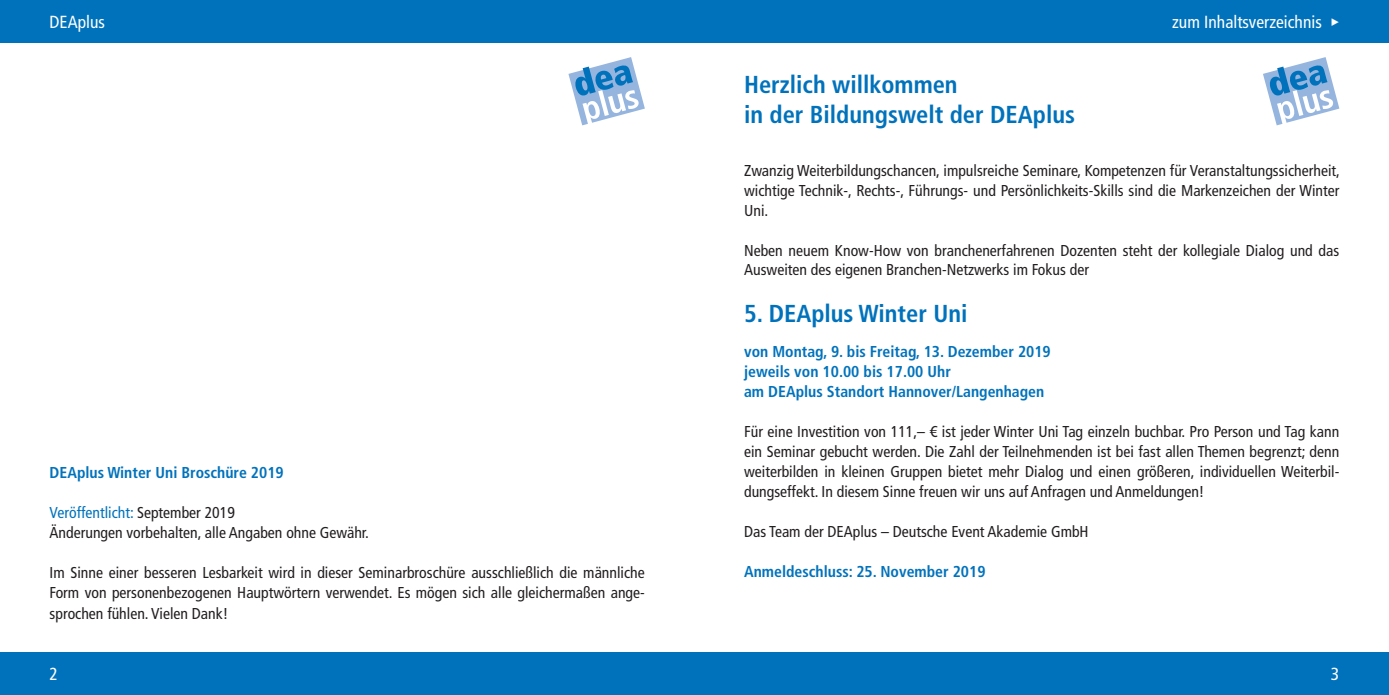
<style>
.page{position:relative;width:1389px;height:695px;background:#fff}
.page>*{position:absolute;margin:0;border:0;box-sizing:border-box;transform-origin:0 0}
.t1{font:700 condensed 24.5px/29.8px "Frutiger LT Std";color:#0072bc}
.t2{font:condensed 17.5px "Frutiger LT Std";color:#fff}
.t3{font:condensed 15.75px/19.9px "Frutiger LT Std";color:#231f20;text-align:justify}
.t4{font:700 condensed 15.75px/19.9px "Frutiger LT Std";color:#0072bc}
.s1{color:#0072bc}
.s2{font-family:"Corporate S Pro";font-stretch:normal}
</style>
<div class="page">
<div style="left:0;top:652px;width:694px;height:42px;background:#0072bc"></div>
<div style="left:694px;top:652px;width:695px;height:42px;background:#0072bc"></div>
<div style="left:0;top:0;width:694px;height:42px;background:#0072bc"></div>
<svg style="left:568px;top:57px;width:77px;height:69px"></svg>
<svg style="left:1263px;top:57px;width:76px;height:69px"></svg>
<div style="left:694px;top:0;width:695px;height:42px;background:#0072bc"></div>
<p class="t2" style="left:50px;top:11px;width:57px">DEAplus</p>
<p class="t4" style="left:50px;top:462px;width:236px">DEAplus Winter Uni Broschüre 2019</p>
<p class="t3" style="left:50px;top:502px;width:321px"><span class="s1">Veröffentlicht:</span> September 2019<br>Änderungen vorbehalten, alle Angaben ohne Gewähr.</p>
<p class="t3" style="left:50px;top:562px;width:597px">Im Sinne einer besseren Lesbarkeit wird in dieser Seminarbroschüre ausschließlich die männliche Form von personenbezogenen Hauptwörtern verwendet. Es mögen sich alle gleichermaßen ange&shy;sprochen fühlen. Vielen Dank!</p>
<p class="t2" style="left:1172px;top:11px;width:169px">zum Inhaltsverzeichnis <span class="s2">▸</span></p>
<h1 class="t1" style="left:744px;top:70px;width:332px">Herzlich willkommen<br>in der Bildungswelt der DEAplus</h1>
<p class="t3" style="left:744px;top:160px;width:597px">Zwanzig Weiterbildungschancen, impulsreiche Seminare, Kompetenzen für Veranstaltungssicherheit, wichtige Technik-, Rechts-, Führungs- und Persönlichkeits-Skills sind die Markenzeichen der Winter Uni.</p>
<p class="t3" style="left:744px;top:240px;width:597px">Neben neuem Know-How von branchenerfahrenen Dozenten steht der kollegiale Dialog und das<br>Ausweiten des eigenen Branchen-Netzwerks im Fokus der</p>
<h1 class="t1" style="left:744px;top:298px;width:225px">5. DEAplus Winter Uni</h1>
<p class="t4" style="left:744px;top:342px;width:308px">von Montag, 9. bis Freitag, 13. Dezember 2019 jeweils von 10.00 bis 17.00 Uhr<br>am DEAplus Standort Hannover/Langenhagen</p>
<p class="t3" style="left:744px;top:422px;width:597px">Für eine Investition von 111,– € ist jeder Winter Uni Tag einzeln buchbar. Pro Person und Tag kann ein Seminar gebucht werden. Die Zahl der Teilnehmenden ist bei fast allen Themen begrenzt; denn weiterbilden in kleinen Gruppen bietet mehr Dialog und einen größeren, individuellen Weiterbil&shy;dungseffekt. In diesem Sinne freuen wir uns auf Anfragen und Anmeldungen!</p>
<p class="t3" style="left:744px;top:521px;width:346px">Das Team der DEAplus – Deutsche Event Akademie GmbH</p>
<p class="t4" style="left:744px;top:561px;width:243px">Anmeldeschluss: 25. November 2019</p>
<p class="t2" style="left:50px;top:664px;width:10px">2</p>
<p class="t2" style="left:1331px;top:664px;width:10px">3</p>
</div>
